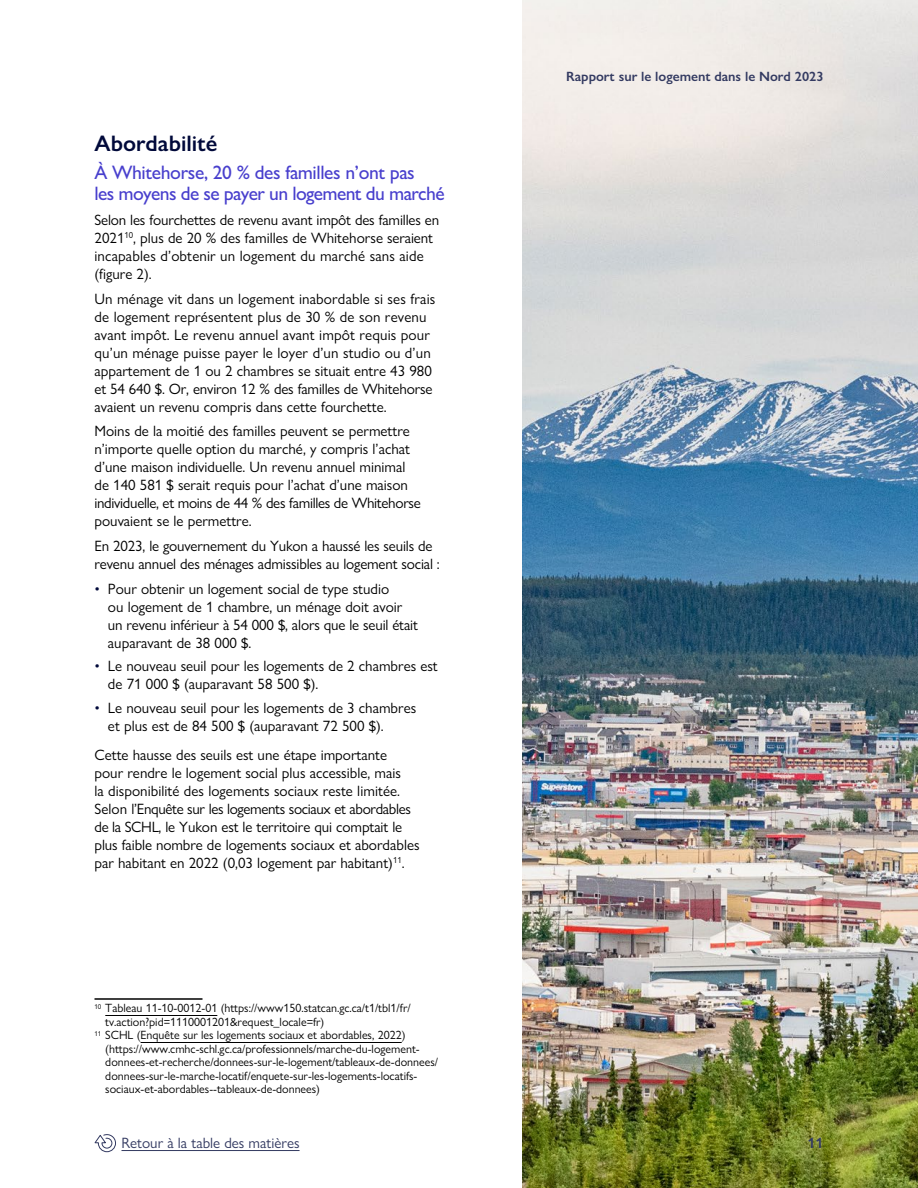
<style>
.page{position:relative;width:918px;height:1188px;background:#fff}
.page>*{position:absolute;margin:0;border:0;box-sizing:border-box;transform-origin:0 0}
.H3_Subhead2{font:600 22.5px "Gill Sans Nova";color:#00093a}
.H4_Subhead3{font:500 19.5px/21px "Gill Sans Nova";letter-spacing:-.03em;color:#483fcd}
.P_Body{font:15px/18px "Gill Sans Nova";color:#000}
.P_Back_to_TOC{font:15px "Gill Sans Nova";color:#333a61}
.t1{font:600 15px "Gill Sans Nova";color:#333a61}
.t2{font:600 13.5px "Gill Sans Nova";color:#333a61}
.P_Body-2{font:12px/13.5px "Gill Sans Nova";color:#000}
.s1{font-size:19.65px}
.s2{font-size:15.15px}
.s3{color:#00093a}
</style>
<div class="page">
<hr style="left:94px;top:998px;width:108px;height:2px;background:#000">
<hr style="left:105px;top:1015px;width:112px;height:1px;background:#000">
<hr style="left:141px;top:1042px;width:261px;height:1px;background:#000">
<img style="left:522px;top:0;width:396px;height:1188px">
<hr style="left:122px;top:1150px;width:178px;height:1px;background:#333a61">
<svg style="left:94px;top:1134px;width:22px;height:18px"></svg>
<h3 class="H3_Subhead2" style="left:94px;top:130px;width:125px">Abordabilité</h3>
<h4 class="H4_Subhead3" style="left:94px;top:162px;width:352px">À <span class="s1">Whitehorse</span>, 20 % des familles n’ont pas<br>les moyens de se payer un logement du marché</h4>
<p class="P_Body" style="left:94px;top:211px;width:346px">Selon les fourchettes de revenu avant impôt des familles en 2021<sup>10</sup>, plus de 20 % des familles de <span class="s2">Whitehorse</span> seraient incapables d’obtenir un logement du marché sans aide (figure 2).</p>
<p class="P_Body" style="left:94px;top:289px;width:342px">Un ménage vit dans un logement inabordable si ses frais de logement représentent plus de 30 % de son revenu avant impôt. Le revenu annuel avant impôt requis pour qu’un ménage puisse payer le loyer d’un studio ou d’un appartement de 1 ou 2 chambres se situait entre 43 980 et 54 640 $. Or, environ 12 % des familles de <span class="s2">Whitehorse </span>avaient un revenu compris dans cette fourchette.</p>
<p class="P_Body" style="left:94px;top:422px;width:328px">Moins de la moitié des familles peuvent se permettre n’importe quelle option du marché, y compris l’achat d’une maison individuelle. Un revenu annuel minimal de 140 581 $ serait requis pour l’achat d’une maison individuelle, et moins de 44 % des familles de <span class="s2">Whitehorse </span>pouvaient se le permettre.</p>
<p class="P_Body" style="left:94px;top:537px;width:347px">En 2023, le gouvernement du Yukon a haussé les seuils de revenu annuel des ménages admissibles au logement social :</p>
<p class="P_Body" style="left:108px;top:580px;width:311px;text-indent:-14px"><span class="s3">•</span> Pour obtenir un logement social de type studio<br>ou logement de 1 chambre, un ménage doit avoir un revenu inférieur à 54 000 $, alors que le seuil était auparavant de 38 000 $.</p>
<p class="P_Body" style="left:108px;top:657px;width:331px;text-indent:-14px"><span class="s3">•</span> Le nouveau seuil pour les logements de 2 chambres est de 71 000 $ (auparavant 58 500 $).</p>
<p class="P_Body" style="left:108px;top:698px;width:310px;text-indent:-14px"><span class="s3">•</span> Le nouveau seuil pour les logements de 3 chambres et plus est de 84 500 $ (auparavant 72 500 $).</p>
<p class="P_Body" style="left:94px;top:745px;width:327px">Cette hausse des seuils est une étape importante pour rendre le logement social plus accessible, mais<br>la disponibilité des logements sociaux reste limitée.<br>Selon l’Enquête sur les logements sociaux et abordables de la SCHL, le Yukon est le territoire qui comptait le plus faible nombre de logements sociaux et abordables par habitant en 2022 (0,03 logement par habitant)<sup>11</sup>.</p>
<p class="P_Body-2" style="left:105px;top:1002px;width:307px;text-indent:-11px"><sup>10</sup> Tableau 11-10-0012-01 (https://www150.statcan.gc.ca/t1/tbl1/fr/ tv.action?pid=1110001201&amp;request_locale=fr)</p>
<p class="P_Body-2" style="left:105px;top:1029px;width:334px;text-indent:-11px"><sup>11</sup> SCHL (Enquête sur les logements sociaux et abordables, 2022) (https://www.cmhc-schl.gc.ca/professionnels/marche-du-logement&shy;donnees-et-recherche/donnees-sur-le-logement/tableaux-de-donnees/ donnees-sur-le-marche-locatif/enquete-sur-les-logements-locatifs&shy;sociaux-et-abordables--tableaux-de-donnees)</p>
<p class="P_Back_to_TOC" style="left:122px;top:1133px;width:180px">Retour à la table des matières</p>
<p class="t2" style="left:566px;top:68px;width:259px">Rapport sur le logement dans le Nord 2023</p>
<p class="t1" style="left:808px;top:1133px;width:17px">11</p>
</div>
